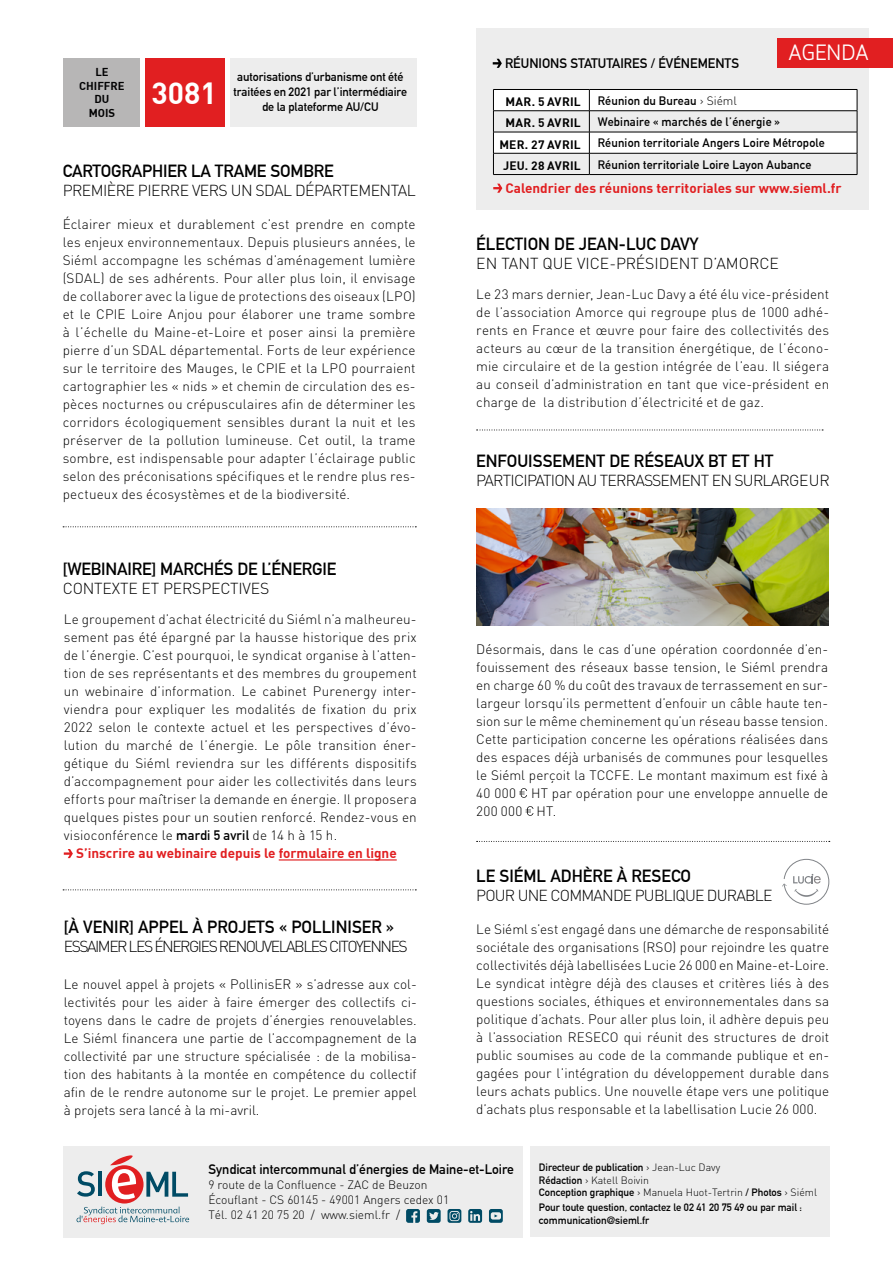
<style>
.page{position:relative;width:893px;height:1263px;background:#fff}
.page>*{position:absolute;margin:0;border:0;box-sizing:border-box;transform-origin:0 0}
.t1{font:700 30px "DIN";color:#fff}
.t2{font:22.5px "Requiem";letter-spacing:.01em;color:#fff}
.t3{font:700 17.25px "DIN Alternate";color:#000}
.t4{font:300 15.75px "DIN";letter-spacing:-.05em;color:#000}
.t5{font:300 15.75px "DIN";letter-spacing:-.095em;color:#000}
.t6{font:300 15.75px "DIN";color:#000}
.t7{font:300 15.75px "DIN";letter-spacing:-.01em;color:#000}
.t8{font:300 13.5px/18px "DIN";letter-spacing:.005em;color:#000;text-align:justify}
.t9{font:700 13.5px "DIN";color:#e11f21}
.t10{font:700 13.5px "DIN Alternate";color:#000}
.t11{font:700 12px/15px "DIN Alternate";letter-spacing:.01em;color:#000;text-align:center}
.t12{font:300 12px/15px "DIN";color:#000}
.t13{font:700 12px "DIN";letter-spacing:.02em;color:#000}
.t14{font:700 11.25px/13.5px "DIN";color:#020203;text-align:center}
.t15{font:700 10.5px/15px "DIN Alternate";color:#000}
.t16{font:300 10.5px "DIN";color:#000}
.s1{font-family:"DIN Alternate";font-weight:700}
.s2{font-family:"DIN";font-weight:300}
</style>
<div class="page">
<div style="left:476px;top:28px;width:393px;height:182px;background:#ededed"></div>
<div style="left:778px;top:38px;width:115px;height:30px;background:#e11f21"></div>
<svg style="left:493px;top:59px;width:9px;height:9px"></svg>
<div style="left:64px;top:1146px;width:459px;height:91px;background:#ededed"></div>
<div style="left:530px;top:1146px;width:299px;height:91px;background:#ededed"></div>
<div style="left:105px;top:1165px;width:39px;height:38px;background:#e11f21;border-radius:50%"></div>
<svg style="left:77px;top:1171px;width:18px;height:25px"></svg>
<hr style="left:98px;top:1171px;width:4px;height:25px;background:#004b65">
<svg style="left:146px;top:1172px;width:42px;height:25px"></svg>
<svg style="left:110px;top:1155px;width:26px;height:44px"></svg>
<svg style="left:77px;top:1206px;width:112px;height:18px"></svg>
<svg style="left:406px;top:1209px;width:14px;height:14px"></svg>
<svg style="left:427px;top:1209px;width:14px;height:14px"></svg>
<svg style="left:468px;top:1209px;width:14px;height:14px"></svg>
<svg style="left:489px;top:1209px;width:14px;height:14px"></svg>
<svg style="left:447px;top:1209px;width:14px;height:14px"></svg>
<hr style="left:279px;top:859px;width:118px;height:1px;background:#e11f21">
<svg style="left:64px;top:849px;width:9px;height:9px"></svg>
<div style="left:230px;top:58px;width:187px;height:68px;background:#ededed"></div>
<div style="left:64px;top:58px;width:76px;height:68px;background:#b7b6b6"></div>
<div style="left:145px;top:58px;width:80px;height:68px;background:#e11f21"></div>
<svg style="left:63px;top:526px;width:353px;height:1px"></svg>
<svg style="left:519px;top:788px;width:8px;height:10px"></svg>
<svg style="left:526px;top:806px;width:7px;height:10px"></svg>
<svg style="left:477px;top:430px;width:346px;height:1px"></svg>
<svg style="left:493px;top:89px;width:365px;height:85px"></svg>
<hr style="left:493px;top:174px;width:96px;height:1px;background:#000">
<hr style="left:589px;top:174px;width:268px;height:1px;background:#000">
<svg style="left:493px;top:184px;width:9px;height:9px"></svg>
<svg style="left:63px;top:889px;width:353px;height:1px"></svg>
<svg style="left:477px;top:841px;width:353px;height:1px"></svg>
<img style="left:476px;top:508px;width:352px;height:117px">
<svg style="left:782px;top:859px;width:47px;height:46px"></svg>
<p class="t14" style="left:79px;top:65px;width:47px">LE<br>CHIFFRE<br>DU<br>MOIS</p>
<p class="t11" style="left:233px;top:68px;width:175px">autorisations d’urbanisme ont été traitées en 2021 par l’intermédiaire</p>
<h1 class="t1" style="left:152px;top:73px;width:67px">3081</h1>
<p class="t11" style="left:262px;top:98px;width:118px">de la plateforme AU/CU</p>
<p class="t3" style="left:63px;top:158px;width:272px">CARTOGRAPHIER LA TRAME SOMBRE</p>
<p class="t4" style="left:63px;top:181px;width:354px">PREMIÈRE PIERRE VERS UN SDAL DÉPARTEMENTAL</p>
<p class="t8" style="left:63px;top:215px;width:354px">Éclairer mieux et durablement c’est prendre en compte les enjeux environnementaux. Depuis plusieurs années, le Siéml accompagne les schémas d’aménagement lumière (SDAL) de ses adhérents. Pour aller plus loin, il envisage de collaborer avec la ligue de protections des oiseaux (LPO) et le CPIE Loire Anjou pour élaborer une trame sombre à l’échelle du Maine-et-Loire et poser ainsi la première pierre d’un SDAL départemental. Forts de leur expérience sur le territoire des Mauges, le CPIE et la LPO pourraient cartographier les « nids » et chemin de circulation des es&shy;pèces nocturnes ou crépusculaires afin de déterminer les corridors écologiquement sensibles durant la nuit et les préserver de la pollution lumineuse. Cet outil, la trame sombre, est indispensable pour adapter l’éclairage public selon des préconisations spécifiques et le rendre plus res&shy;pectueux des écosystèmes et de la biodiversité.</p>
<p class="t3" style="left:63px;top:555px;width:275px">[WEBINAIRE] MARCHÉS DE L’ÉNERGIE</p>
<p class="t7" style="left:63px;top:578px;width:208px">CONTEXTE ET PERSPECTIVES</p>
<p class="t8" style="left:64px;top:610px;width:354px">Le groupement d’achat électricité du Siéml n’a malheureu&shy;sement pas été épargné par la hausse historique des prix de l’énergie. C’est pourquoi, le syndicat organise à l’atten&shy;tion de ses représentants et des membres du groupement un webinaire d’information. Le cabinet Purenergy inter&shy;viendra pour expliquer les modalités de fixation du prix 2022 selon le contexte actuel et les perspectives d’évo&shy;lution du marché de l’énergie. Le pôle transition éner&shy;gétique du Siéml reviendra sur les différents dispositifs d’accompagnement pour aider les collectivités dans leurs efforts pour maîtriser la demande en énergie. Il proposera quelques pistes pour un soutien renforcé. Rendez-vous en visioconférence le <span class="s1">mardi 5 avril</span> de 14 h à 15 h.</p>
<p class="t9" style="left:76px;top:844px;width:322px">S’inscrire au webinaire depuis le formulaire en ligne</p>
<p class="t3" style="left:64px;top:914px;width:332px">[À VENIR] APPEL À PROJETS « POLLINISER »</p>
<p class="t5" style="left:64px;top:937px;width:346px">ESSAIMER LES ÉNERGIES RENOUVELABLES CITOYENNES</p>
<p class="t8" style="left:64px;top:975px;width:354px">Le nouvel appel à projets « PollinisER » s’adresse aux col&shy;lectivités pour les aider à faire émerger des collectifs ci&shy;toyens dans le cadre de projets d’énergies renouvelables.<br>Le Siéml financera une partie de l’accompagnement de la collectivité par une structure spécialisée : de la mobilisa&shy;tion des habitants à la montée en compétence du collectif afin de le rendre autonome sur le projet. Le premier appel à projets sera lancé à la mi-avril.</p>
<p class="t10" style="left:505px;top:53px;width:236px">RÉUNIONS STATUTAIRES / ÉVÉNEMENTS</p>
<h2 class="t2" style="left:788px;top:41px;width:83px">AGENDA</h2>
<p class="t13" style="left:505px;top:94px;width:77px">MAR. 5 AVRIL</p>
<p class="t11" style="left:598px;top:92px;width:141px">Réunion du Bureau <span class="s2">› Siéml</span></p>
<p class="t13" style="left:505px;top:115px;width:77px">MAR. 5 AVRIL</p>
<p class="t11" style="left:598px;top:113px;width:184px">Webinaire « marchés de l’énergie »</p>
<p class="t13" style="left:499px;top:137px;width:83px">MER. 27 AVRIL</p>
<p class="t11" style="left:598px;top:135px;width:228px">Réunion territoriale Angers Loire Métropole</p>
<p class="t13" style="left:503px;top:158px;width:79px">JEU. 28 AVRIL</p>
<p class="t11" style="left:598px;top:156px;width:215px">Réunion territoriale Loire Layon Aubance</p>
<p class="t9" style="left:505px;top:179px;width:338px">Calendrier des réunions territoriales sur www.sieml.fr</p>
<p class="t3" style="left:476px;top:231px;width:224px">ÉLECTION DE JEAN-LUC DAVY</p>
<p class="t6" style="left:476px;top:254px;width:304px">EN TANT QUE VICE-PRÉSIDENT D’AMORCE</p>
<p class="t8" style="left:476px;top:285px;width:354px">Le 23 mars dernier, Jean-Luc Davy a été élu vice-président de l’association Amorce qui regroupe plus de 1000 adhé&shy;rents en France et œuvre pour faire des collectivités des acteurs au cœur de la transition énergétique, de l’écono&shy;mie circulaire et de la gestion intégrée de l’eau. Il siégera au conseil d’administration en tant que vice-président en charge de la distribution d’électricité et de gaz.</p>
<p class="t3" style="left:476px;top:448px;width:299px">ENFOUISSEMENT DE RÉSEAUX BT ET HT</p>
<p class="t4" style="left:476px;top:471px;width:355px">PARTICIPATION AU TERRASSEMENT EN SURLARGEUR</p>
<p class="t8" style="left:476px;top:640px;width:353px">Désormais, dans le cas d’une opération coordonnée d’en&shy;fouissement des réseaux basse tension, le Siéml prendra en charge 60 % du coût des travaux de terrassement en sur&shy;largeur lorsqu’ils permettent d’enfouir un câble haute ten&shy;sion sur le même cheminement qu’un réseau basse tension.<br>Cette participation concerne les opérations réalisées dans des espaces déjà urbanisés de communes pour lesquelles le Siéml perçoit la TCCFE. Le montant maximum est fixé à 40 000 HT par opération pour une enveloppe annuelle de 200 000 HT.</p>
<p class="t3" style="left:476px;top:863px;width:216px">LE SIÉML ADHÈRE À RESECO</p>
<p class="t4" style="left:476px;top:885px;width:298px">POUR UNE COMMANDE PUBLIQUE DURABLE</p>
<p class="t8" style="left:476px;top:920px;width:354px">Le Siéml s’est engagé dans une démarche de responsabilité sociétale des organisations (RSO) pour rejoindre les quatre collectivités déjà labellisées Lucie 26 000 en Maine-et-Loire.<br>Le syndicat intègre déjà des clauses et critères liés à des questions sociales, éthiques et environnementales dans sa politique d’achats. Pour aller plus loin, il adhère depuis peu à l’association RESECO qui réunit des structures de droit public soumises au code de la commande publique et en&shy;gagées pour l’intégration du développement durable dans leurs achats publics. Une nouvelle étape vers une politique d’achats plus responsable et la labellisation Lucie 26 000.</p>
<p class="t10" style="left:208px;top:1159px;width:307px">Syndicat intercommunal d’énergies de Maine-et-Loire</p>
<p class="t12" style="left:208px;top:1177px;width:242px">9 route de la Confluence - ZAC de Beuzon<br>Écouflant - CS 60145 - 49001 Angers cedex 01<br>Tél. 02 41 20 75 20 / www.sieml.fr /</p>
<p class="t15" style="left:539px;top:1159px;width:183px">Directeur de publication <span class="s2">› Jean-Luc Davy</span></p>
<p class="t16" style="left:539px;top:1173px;width:111px"><span class="s1">Rédaction</span> › Katell Boivin</p>
<p class="t15" style="left:539px;top:1184px;width:280px">Conception graphique <span class="s2">› Manuela Huot-Tertrin</span> / Photos <span class="s2">› Siéml<br></span>Pour toute question, contactez le 02 41 20 75 49 ou par mail :</p>
<p class="t15" style="left:539px;top:1212px;width:112px">communication@sieml.fr</p>
</div>
